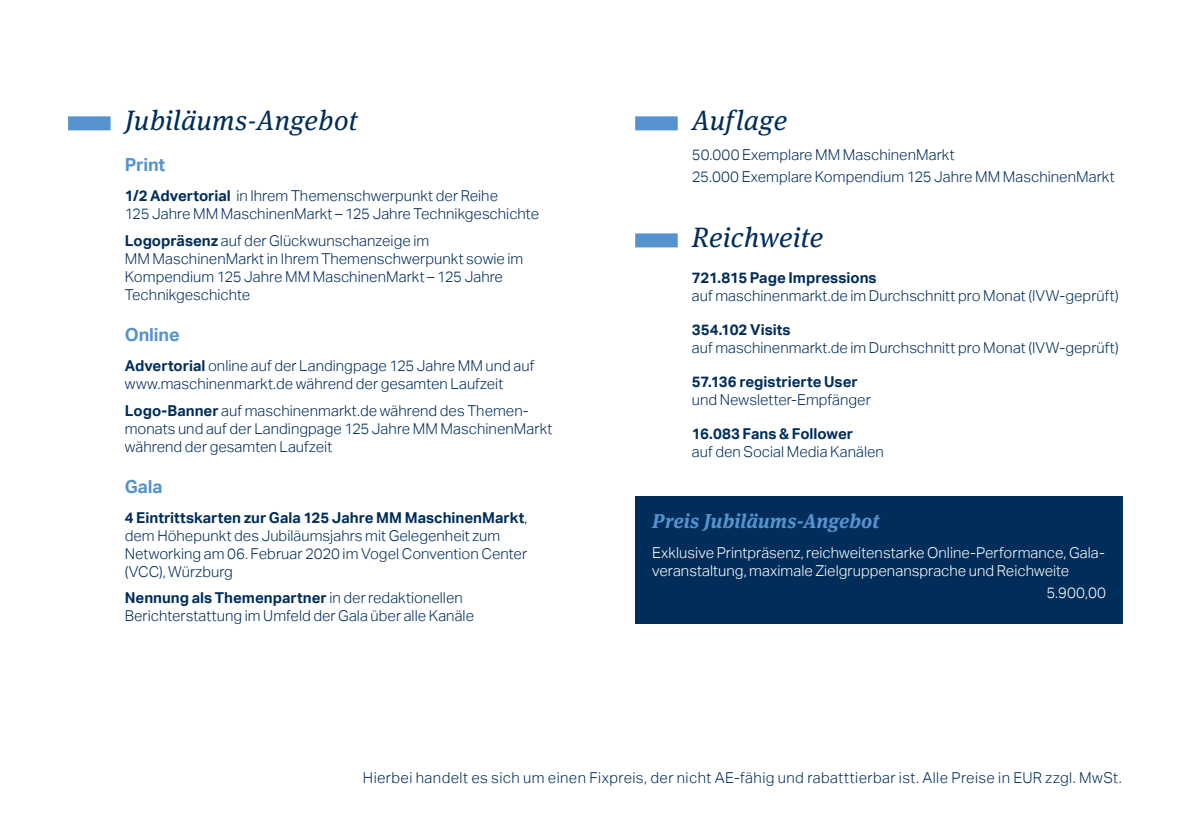
<style>
.page{position:relative;width:1191px;height:840px;background:#fff}
.page>*{position:absolute;margin:0;border:0;box-sizing:border-box;transform-origin:0 0}
.t1{font:italic 28px "Meta Serif OT";letter-spacing:.015em;color:#002d5a}
.t2{font:italic 700 20px "Meta Serif OT";letter-spacing:.005em;color:#5692ce}
.t3{font:700 18px "Aktiv Grotesk";letter-spacing:-.005em;color:#5692ce}
.t4{font:300 15px/18px "Aktiv Grotesk";letter-spacing:.005em;color:#002d5a}
.t5{font:300 15px/18px "Aktiv Grotesk";color:#fff}
.t6{font:300 15px "Aktiv Grotesk";letter-spacing:.025em;color:#002d5a}
.t7{font:700 15px "Aktiv Grotesk";color:#002d5a}
.s1{font-weight:700}
</style>
<div class="page">
<div style="left:635px;top:116px;width:42px;height:14px;background:#5692ce"></div>
<div style="left:635px;top:233px;width:42px;height:14px;background:#5692ce"></div>
<div style="left:68px;top:116px;width:43px;height:14px;background:#5692ce"></div>
<div style="left:635px;top:495px;width:488px;height:127px;background:#002d5a"></div>
<h1 class="t1" style="left:125px;top:103px;width:234px">Jubiläums-Angebot</h1>
<p class="t3" style="left:125px;top:154px;width:42px">Print</p>
<p class="t4" style="left:125px;top:187px;width:416px"><span class="s1">1/2 Advertorial</span> in Ihrem Themenschwerpunkt der Reihe<br>125 Jahre MM MaschinenMarkt – 125 Jahre Technikgeschichte</p>
<p class="t4" style="left:125px;top:231px;width:400px"><span class="s1">Logopräsenz</span> auf der Glückwunschanzeige im<br>MM MaschinenMarkt in Ihrem Themenschwerpunkt sowie im Kompendium 125 Jahre MM MaschinenMarkt – 125 Jahre Technikgeschichte</p>
<p class="t3" style="left:125px;top:324px;width:56px">Online</p>
<p class="t4" style="left:125px;top:356px;width:411px"><span class="s1">Advertorial</span> online auf der Landingpage 125 Jahre MM und auf www.maschinenmarkt.de während der gesamten Laufzeit</p>
<p class="t4" style="left:125px;top:401px;width:429px"><span class="s1">Logo-Banner</span> auf maschinenmarkt.de während des Themen&shy;monats und auf der Landingpage 125 Jahre MM MaschinenMarkt während der gesamten Laufzeit</p>
<p class="t3" style="left:125px;top:475px;width:39px">Gala</p>
<p class="t4" style="left:125px;top:508px;width:404px"><span class="s1">4 Eintrittskarten zur Gala 125 Jahre MM MaschinenMarkt</span>, dem Höhepunkt des Jubiläumsjahrs mit Gelegenheit zum Networking am 06. Februar 2020 im Vogel Convention Center (VCC), Würzburg</p>
<p class="t4" style="left:125px;top:588px;width:351px"><span class="s1">Nennung als Themenpartner</span> in der redaktionellen<br>Berichterstattung im Umfeld der Gala über alle Kanäle</p>
<h1 class="t1" style="left:692px;top:103px;width:97px">Auflage</h1>
<p class="t4" style="left:692px;top:144px;width:424px;line-height:22px">50.000 Exemplare MM MaschinenMarkt<br>25.000 Exemplare Kompendium 125 Jahre MM MaschinenMarkt</p>
<h1 class="t1" style="left:692px;top:220px;width:133px">Reichweite</h1>
<p class="t7" style="left:692px;top:269px;width:186px">721.815 Page Impressions</p>
<p class="t4" style="left:692px;top:286px;width:428px">auf maschinenmarkt.de im Durchschnitt pro Monat (IVW-geprüft)</p>
<p class="t7" style="left:692px;top:321px;width:100px">354.102 Visits</p>
<p class="t4" style="left:692px;top:338px;width:428px">auf maschinenmarkt.de im Durchschnitt pro Monat (IVW-geprüft)</p>
<p class="t7" style="left:692px;top:372px;width:167px">57.136 registrierte User</p>
<p class="t4" style="left:692px;top:390px;width:180px">und Newsletter-Empfänger</p>
<p class="t7" style="left:692px;top:424px;width:163px">16.083 Fans &amp; Follower</p>
<p class="t4" style="left:692px;top:442px;width:193px">auf den Social Media Kanälen</p>
<h2 class="t2" style="left:652px;top:508px;width:229px">Preis Jubiläums-Angebot</h2>
<p class="t5" style="left:652px;top:544px;width:454px">Exklusive Printpräsenz, reichweitenstarke Online-Performance, Gala&shy;veranstaltung, maximale Zielgruppenansprache und Reichweite</p>
<p class="t5" style="left:1046px;top:584px;width:61px">5.900,00</p>
<p class="t6" style="left:363px;top:768px;width:760px">Hierbei handelt es sich um einen Fixpreis, der nicht AE-fähig und rabatttierbar ist. Alle Preise in EUR zzgl. MwSt.</p>
</div>
